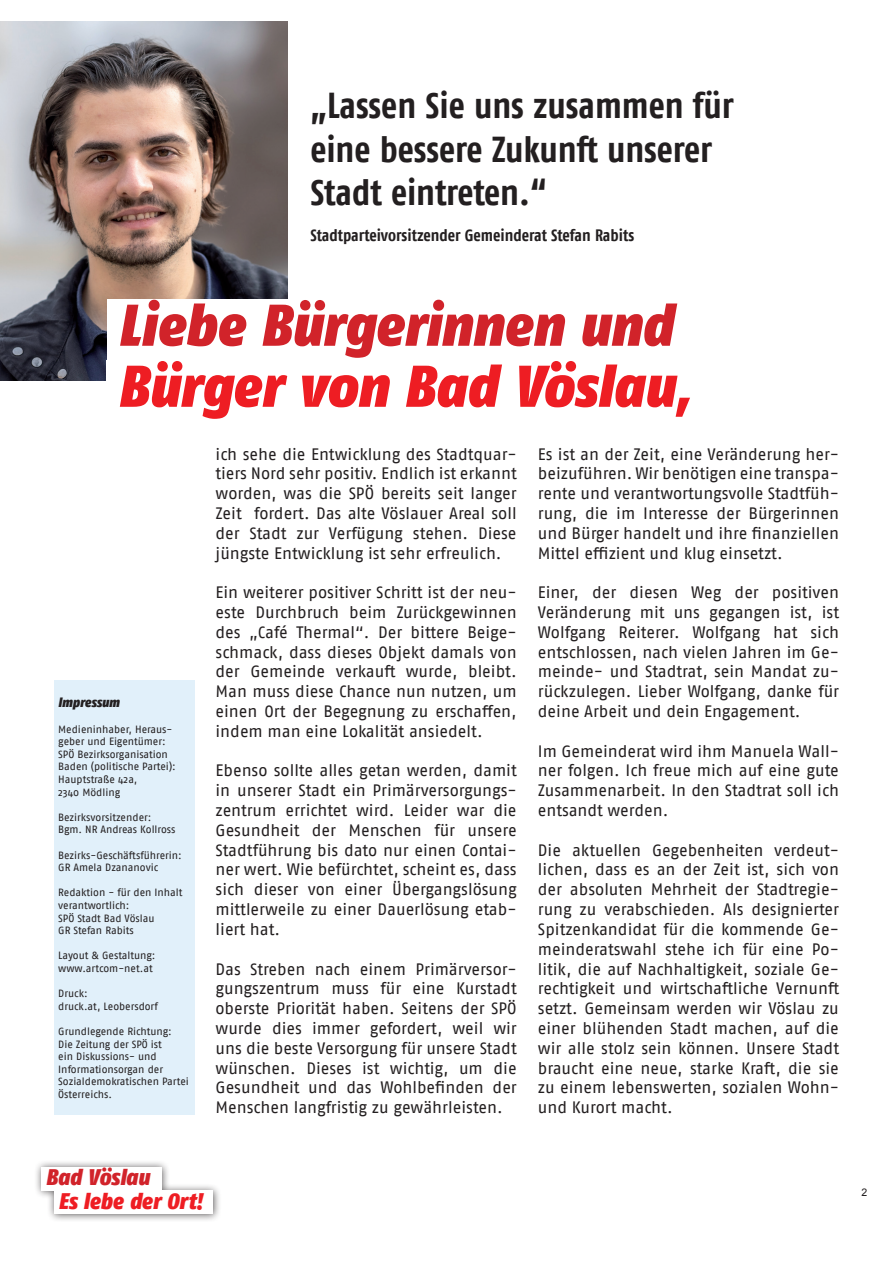
<style>
.page{position:relative;width:893px;height:1263px;background:#fff}
.page>*{position:absolute;margin:0;border:0;box-sizing:border-box;transform-origin:0 0}
.t1{font:italic 900 condensed 58.65px "Fago OT";letter-spacing:-.005em;color:#ee1d23}
.t2{font:italic 900 condensed 58.65px "Fago OT";color:#d1232a}
.t3{font:700 condensed 36px/43.2px "Fago OT";letter-spacing:-.005em;color:#231f20}
.t4{font:italic 900 condensed 22.5px "Fago OT";color:#ee1d23}
.t5{font:italic 900 condensed 22.5px "Fago OT";letter-spacing:-.005em;color:#d1232a}
.t6{font:16.5px/19.8px "Fago OT";color:#231f20;text-align:justify}
.t7{font:700 condensed 16.5px "Fago OT";color:#231f20}
.t8{font:italic 900 condensed 13.5px "Fago OT";color:#231f20}
.t9{font:10.5px/12.6px "Fago OT";letter-spacing:-.005em;color:#231f20}
.t10{font:10.5px "Arial";color:#231f20}
</style>
<div class="page">
<img style="left:0;top:21px;width:287px;height:359px">
<div style="left:34px;top:1159px;width:187px;height:64px;background:#231f20;opacity:.75"></div>
<div style="left:54px;top:1191px;width:159px;height:23px;background:#fff"></div>
<div style="left:42px;top:1167px;width:120px;height:24px;background:#fff"></div>
<div style="left:106px;top:360px;width:596px;height:61px;background:#fff"></div>
<div style="left:107px;top:299px;width:581px;height:61px;background:#fff"></div>
<div style="left:54px;top:680px;width:140px;height:435px;background:#e1f0fa"></div>
<h2 class="t3" style="left:310px;top:84px;width:425px">„Lassen Sie uns zusammen für eine bessere Zukunft unserer<br>Stadt eintreten.“</h2>
<p class="t7" style="left:310px;top:225px;width:325px">Stadtparteivorsitzender Gemeinderat Stefan Rabits</p>
<h1 class="t2" style="left:118px;top:290px;width:556px">Liebe Bürgerinnen und</h1>
<h1 class="t1" style="left:117px;top:351px;width:574px">Bürger von Bad Vöslau,</h1>
<p class="t8" style="left:58px;top:694px;width:63px">Impressum</p>
<p class="t9" style="left:58px;top:722px;width:119px">Medieninhaber, Heraus&shy;geber und Eigentümer:<br>SPÖ Bezirksorganisation<br>Baden (politische Partei):<br>Hauptstraße 42a,<br>2340 Mödling</p>
<p class="t9" style="left:58px;top:811px;width:119px">Bezirksvorsitzender:<br>Bgm. NR Andreas Kollross</p>
<p class="t9" style="left:58px;top:848px;width:125px">Bezirks-Geschäftsführerin:<br>GR Amela Dzananovic</p>
<p class="t9" style="left:58px;top:886px;width:126px">Redaktion - für den Inhalt verantwortlich:<br>SPÖ Stadt Bad Vöslau<br>GR Stefan Rabits</p>
<p class="t9" style="left:58px;top:949px;width:99px">Layout &amp; Gestaltung: www.artcom-net.at</p>
<p class="t9" style="left:58px;top:987px;width:101px">Druck:<br>druck.at, Leobersdorf</p>
<p class="t9" style="left:58px;top:1025px;width:132px">Grundlegende Richtung:<br>Die Zeitung der SPÖ ist<br>ein Diskussions- und<br>Informationsorgan der<br>Sozialdemokratischen Partei<br>Österreichs.</p>
<p class="t6" style="left:216px;top:444px;width:303px">ich sehe die Entwicklung des Stadtquar&shy;tiers Nord sehr positiv. Endlich ist erkannt worden, was die SPÖ bereits seit langer Zeit fordert. Das alte Vöslauer Areal soll der Stadt zur Verfügung stehen. Diese jüngste Entwicklung ist sehr erfreulich.</p>
<p class="t6" style="left:216px;top:582px;width:303px">Ein weiterer positiver Schritt ist der neu&shy;este Durchbruch beim Zurückgewinnen des „Café Thermal“. Der bittere Beige&shy;schmack, dass dieses Objekt damals von der Gemeinde verkauft wurde, bleibt.<br>Man muss diese Chance nun nutzen, um einen Ort der Begegnung zu erschaffen, indem man eine Lokalität ansiedelt.</p>
<p class="t6" style="left:216px;top:761px;width:303px">Ebenso sollte alles getan werden, damit in unserer Stadt ein Primärversorgungs&shy;zentrum errichtet wird. Leider war die Gesundheit der Menschen für unsere Stadtführung bis dato nur einen Contai&shy;ner wert. Wie befürchtet, scheint es, dass sich dieser von einer Übergangslösung mittlerweile zu einer Dauerlösung etab&shy;liert hat.</p>
<p class="t6" style="left:216px;top:959px;width:303px">Das Streben nach einem Primärversor&shy;gungszentrum muss für eine Kurstadt oberste Priorität haben. Seitens der SPÖ wurde dies immer gefordert, weil wir uns die beste Versorgung für unsere Stadt wünschen. Dieses ist wichtig, um die Gesundheit und das Wohlbefinden der Menschen langfristig zu gewährleisten.</p>
<h3 class="t5" style="left:46px;top:1164px;width:105px">Bad Vöslau</h3>
<h3 class="t4" style="left:58px;top:1187px;width:145px">Es lebe der Ort!</h3>
<p class="t6" style="left:538px;top:444px;width:303px">Es ist an der Zeit, eine Veränderung her&shy;beizuführen. Wir benötigen eine transpa&shy;rente und verantwortungsvolle Stadtfüh&shy;rung, die im Interesse der Bürgerinnen und Bürger handelt und ihre finanziellen Mittel effizient und klug einsetzt.</p>
<p class="t6" style="left:538px;top:582px;width:303px">Einer, der diesen Weg der positiven Veränderung mit uns gegangen ist, ist Wolfgang Reiterer. Wolfgang hat sich entschlossen, nach vielen Jahren im Ge&shy;meinde- und Stadtrat, sein Mandat zu&shy;rückzulegen. Lieber Wolfgang, danke für deine Arbeit und dein Engagement.</p>
<p class="t6" style="left:538px;top:741px;width:303px">Im Gemeinderat wird ihm Manuela Wall&shy;ner folgen. Ich freue mich auf eine gute Zusammenarbeit. In den Stadtrat soll ich entsandt werden.</p>
<p class="t6" style="left:538px;top:840px;width:303px">Die aktuellen Gegebenheiten verdeut&shy;lichen, dass es an der Zeit ist, sich von der absoluten Mehrheit der Stadtregie&shy;rung zu verabschieden. Als designierter Spitzenkandidat für die kommende Ge&shy;meinderatswahl stehe ich für eine Po&shy;litik, die auf Nachhaltigkeit, soziale Ge&shy;rechtigkeit und wirtschaftliche Vernunft setzt. Gemeinsam werden wir Vöslau zu einer blühenden Stadt machen, auf die wir alle stolz sein können. Unsere Stadt braucht eine neue, starke Kraft, die sie zu einem lebenswerten, sozialen Wohn&shy;und Kurort macht.</p>
<p class="t10" style="left:861px;top:1185px;width:7px">2</p>
</div>
